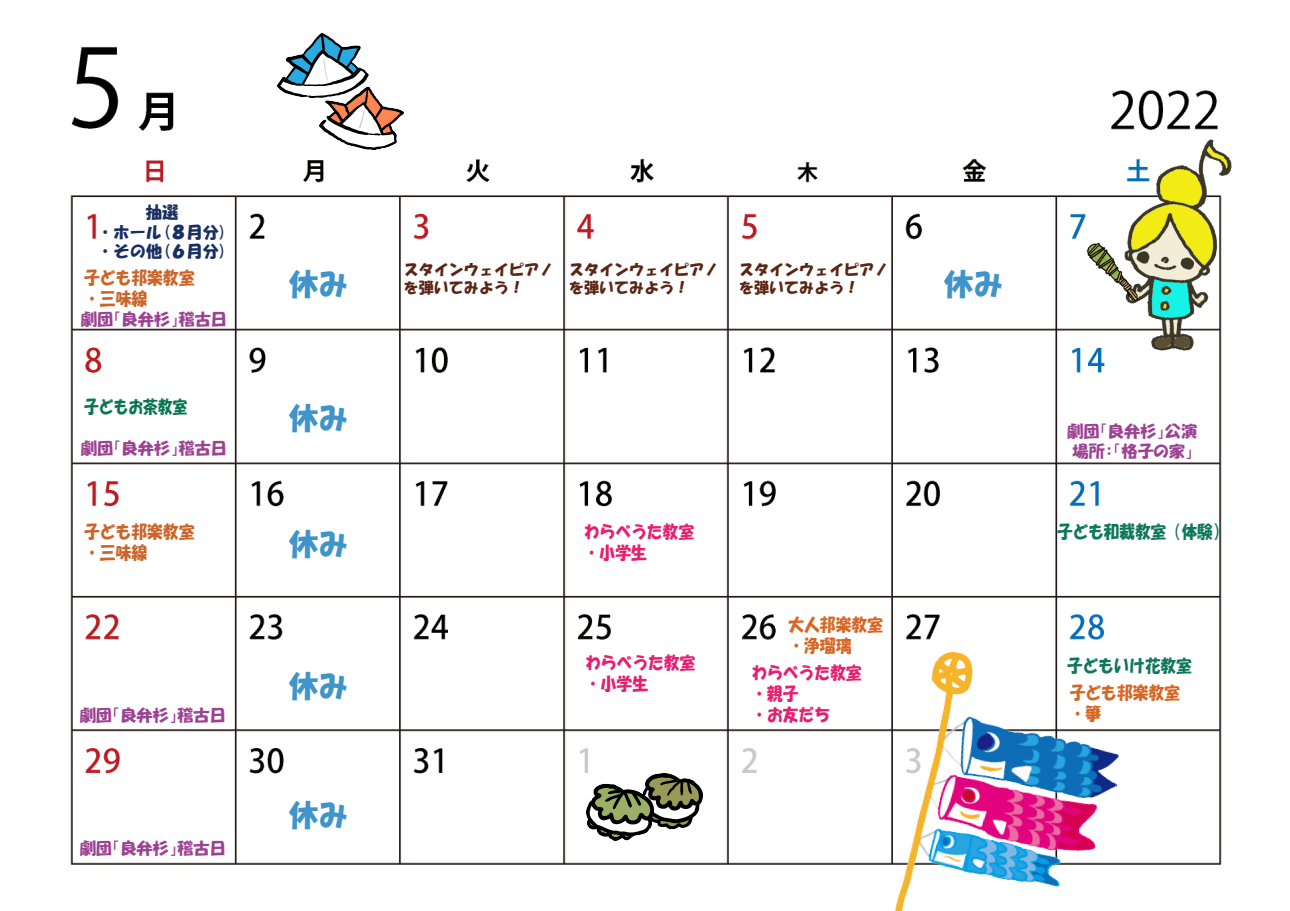
<style>
.page{position:relative;width:1290px;height:911px;background:#fff}
.page>*{position:absolute;margin:0;border:0;box-sizing:border-box;transform-origin:0 0}
.t1{font:30px "HG Soei Kakupoptai";color:#3f94c9}
.t2{font:17.5px/21px "HG Soei Kakupoptai";color:#e61e71;scale:.9 1}
.t3{font:17.5px/21px "HG Soei Kakupoptai";color:#0f775b;scale:.89 1}
.t4{font:17.5px/21px "HG Soei Kakupoptai";color:#cc6428;scale:.9 1}
.t5{font:17.5px/21px "HG Soei Kakupoptai";color:#d76624;scale:.9 1}
.t6{font:17.5px "HG Soei Kakupoptai";color:#08774f;scale:.84 1}
.t7{font:16.25px/19.5px "HGP Soei Kakupoptai";color:#9c4293;text-align:center}
.t8{font:16.25px/19.5px "HG Soei Kakupoptai";color:#182f63}
.t9{font:15px/18px "HG Soei Kakupoptai";color:#5b2513}
</style>
<div class="page">
<img style="left:70px;top:47px;width:1152px;height:818px">
<img style="left:882px;top:648px;width:255px;height:263px">
<img style="left:277px;top:33px;width:127px;height:117px">
<img style="left:586px;top:773px;width:117px;height:67px">
<img style="left:1081px;top:97px;width:151px;height:281px">
<p class="t8" style="left:97px;top:202px;width:131px">　　 抽選<br>・ホール(８月分)・その他(６月分)</p>
<p class="t4" style="left:84px;top:267px;width:124px">子ども邦楽教室・三味線</p>
<p class="t7" style="left:81px;top:309px;width:148px">劇団「良弁杉」稽古日</p>
<p class="t6" style="left:84px;top:398px;width:124px">子どもお茶教室</p>
<p class="t7" style="left:81px;top:438px;width:148px">劇団「良弁杉」稽古日</p>
<p class="t4" style="left:84px;top:521px;width:124px">子ども邦楽教室・三味線</p>
<p class="t7" style="left:80px;top:705px;width:148px">劇団「良弁杉」稽古日</p>
<p class="t7" style="left:80px;top:838px;width:148px">劇団「良弁杉」稽古日</p>
<h1 class="t1" style="left:288px;top:269px;width:62px">休み</h1>
<h1 class="t1" style="left:288px;top:403px;width:62px">休み</h1>
<h1 class="t1" style="left:288px;top:529px;width:62px">休み</h1>
<h1 class="t1" style="left:288px;top:671px;width:62px">休み</h1>
<h1 class="t1" style="left:288px;top:799px;width:62px">休み</h1>
<p class="t9" style="left:404px;top:260px;width:151px">スタインウェイピアノを弾いてみよう！</p>
<p class="t9" style="left:569px;top:260px;width:151px">スタインウェイピアノを弾いてみよう！</p>
<p class="t9" style="left:739px;top:260px;width:151px">スタインウェイピアノを弾いてみよう！</p>
<p class="t2" style="left:584px;top:521px;width:124px">わらべうた教室・小学生</p>
<p class="t2" style="left:585px;top:652px;width:124px">わらべうた教室・小学生</p>
<p class="t5" style="left:788px;top:614px;width:106px">大人邦楽教室・浄瑠璃</p>
<p class="t2" style="left:751px;top:662px;width:124px">わらべうた教室・親子<br>・お友だち</p>
<h1 class="t1" style="left:943px;top:269px;width:61px">休み</h1>
<p class="t7" style="left:1067px;top:422px;width:131px">劇団「良弁杉」公演場所：「格子の家」</p>
<p class="t3" style="left:1057px;top:521px;width:194px">子ども和裁教室（体験）</p>
<p class="t3" style="left:1067px;top:655px;width:141px">子どもいけ花教室　　　　　</p>
<p class="t5" style="left:1070px;top:682px;width:124px">子ども邦楽教室・箏</p>
</div>
